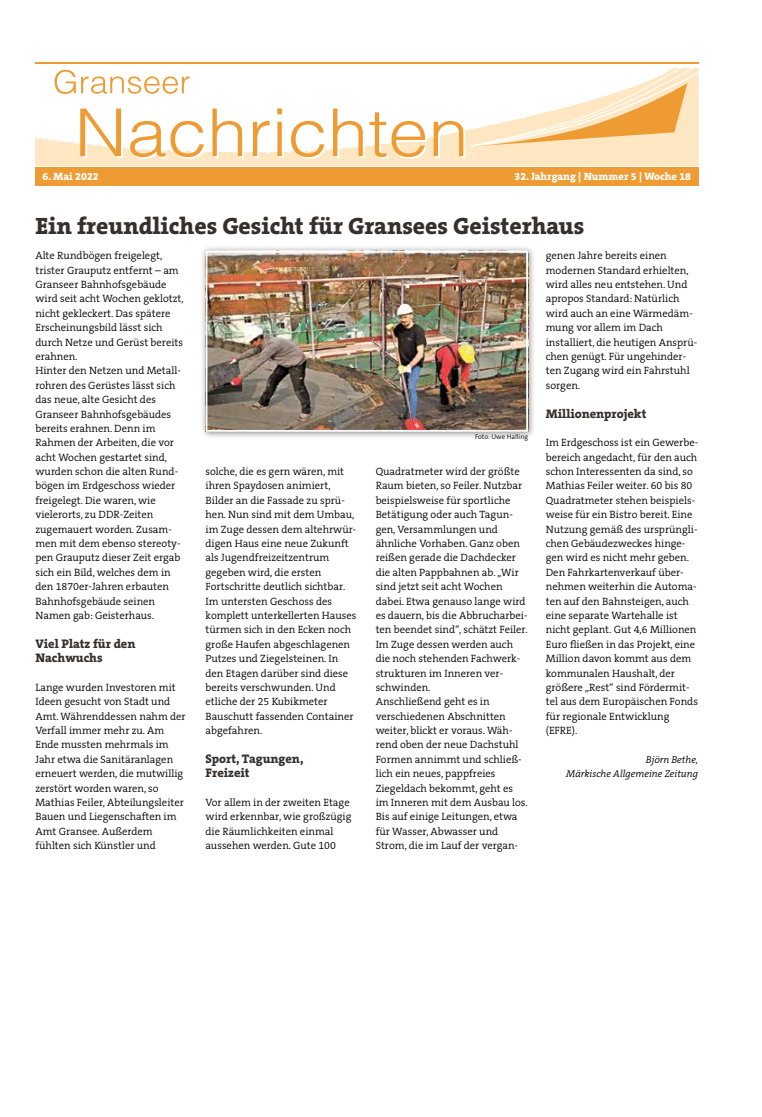
<style>
.page{position:relative;width:762px;height:1117px;background:#fff}
.page>*{position:absolute;margin:0;border:0;box-sizing:border-box;transform-origin:0 0}
.t1{font:800 23.75px "The Serif B W8";color:#36302d}
.t2{font:800 12.5px/14.4px "The Serif B W8";color:#36302d}
.t3{font:300 10.62px/14.4px "The Serif B W4";color:#000}
.t4{font:800 10.62px "The Serif B W8";color:#fff}
.t5{font:italic 300 10px/14.4px "The Serif B W4";color:#000;text-align:right}
.t6{font:300 6.88px "The Sans B W4";color:#000}
</style>
<div class="page">
<img style="left:326px;top:152px;width:108px;height:1px">
<img style="left:326px;top:151px;width:108px;height:1px">
<svg style="left:35px;top:137px;width:29px;height:5px"></svg>
<div style="left:35px;top:167px;width:663px;height:19px;background:#ef9b33"></div>
<hr style="left:35px;top:62px;width:663px;height:2px;background:#ef9b33">
<svg style="left:55px;top:70px;width:135px;height:24px"></svg>
<svg style="left:80px;top:108px;width:43px;height:50px"></svg>
<svg style="left:130px;top:121px;width:76px;height:38px"></svg>
<svg style="left:212px;top:108px;width:31px;height:50px"></svg>
<svg style="left:253px;top:121px;width:18px;height:37px"></svg>
<svg style="left:277px;top:108px;width:7px;height:50px"></svg>
<svg style="left:291px;top:121px;width:35px;height:38px"></svg>
<svg style="left:333px;top:108px;width:94px;height:51px"></svg>
<svg style="left:434px;top:68px;width:264px;height:90px"></svg>
<div style="left:200px;top:245px;width:336px;height:195px;background:#000;opacity:.45"></div>
<img style="left:209px;top:254px;width:316px;height:175px">
<div style="left:206px;top:251px;width:322px;height:181px;border:2px solid #fff"></div>
<p class="t4" style="left:43px;top:169px;width:58px">6. Mai 2022</p>
<p class="t4" style="left:514px;top:169px;width:178px">32. Jahrgang | Nummer 5 | Woche 18</p>
<h1 class="t1" style="left:35px;top:209px;width:550px">Ein freundliches Gesicht für Gransees Geisterhaus</h1>
<p class="t3" style="left:35px;top:248px;width:150px">Alte Rundbögen freigelegt, trister Grauputz entfernt – am<br>Granseer Bahnhofsgebäude wird seit acht Wochen geklotzt, nicht gekleckert. Das spätere<br>Erscheinungsbild lässt sich durch Netze und Gerüst bereits erahnen.<br>Hinter den Netzen und Metall&shy;rohren des Gerüstes lässt sich das neue, alte Gesicht des<br>Granseer Bahnhofsgebäudes bereits erahnen. Denn im<br>Rahmen der Arbeiten, die vor acht Wochen gestartet sind, wurden schon die alten Rund&shy;bögen im Erdgeschoss wieder freigelegt. Die waren, wie vielerorts, zu DDR-Zeiten zugemauert worden. Zusam&shy;men mit dem ebenso stereoty&shy;pen Grauputz dieser Zeit ergab sich ein Bild, welches dem in den 1870er-Jahren erbauten<br>Bahnhofsgebäude seinen<br>Namen gab: Geisterhaus.</p>
<p class="t2" style="left:35px;top:636px;width:102px">Viel Platz für den<br>Nachwuchs</p>
<p class="t3" style="left:35px;top:680px;width:152px">Lange wurden Investoren mit<br>Ideen gesucht von Stadt und<br>Amt. Währenddessen nahm der<br>Verfall immer mehr zu. Am<br>Ende mussten mehrmals im<br>Jahr etwa die Sanitäranlagen erneuert werden, die mutwillig zerstört worden waren, so<br>Mathias Feiler, Abteilungsleiter<br>Bauen und Liegenschaften im<br>Amt Gransee. Außerdem fühlten sich Künstler und</p>
<p class="t3" style="left:546px;top:248px;width:153px">genen Jahre bereits einen modernen Standard erhielten, wird alles neu entstehen. Und apropos Standard: Natürlich wird auch an eine Wärmedäm&shy;mung vor allem im Dach installiert, die heutigen Ansprü&shy;chen genügt. Für ungehinder&shy;ten Zugang wird ein Fahrstuhl sorgen.</p>
<p class="t2" style="left:546px;top:406px;width:102px">Millionenprojekt</p>
<p class="t3" style="left:546px;top:435px;width:154px">Im Erdgeschoss ist ein Gewerbe&shy;bereich angedacht, für den auch schon Interessenten da sind, so<br>Mathias Feiler weiter. 60 bis 80<br>Quadratmeter stehen beispiels&shy;weise für ein Bistro bereit. Eine<br>Nutzung gemäß des ursprüngli&shy;chen Gebäudezweckes hinge&shy;gen wird es nicht mehr geben.<br>Den Fahrkartenverkauf über&shy;nehmen weiterhin die Automa&shy;ten auf den Bahnsteigen, auch eine separate Wartehalle ist nicht geplant. Gut 4,6 Millionen<br>Euro fließen in das Projekt, eine<br>Million davon kommt aus dem kommunalen Haushalt, der größere „Rest“ sind Fördermit&shy;tel aus dem Europäischen Fonds für regionale Entwicklung (EFRE).</p>
<p class="t5" style="left:566px;top:752px;width:133px">Björn Bethe,<br>Märkische Allgemeine Zeitung</p>
<p class="t6" style="left:475px;top:432px;width:55px">Foto: Uwe Halling</p>
<p class="t3" style="left:376px;top:464px;width:154px">Quadratmeter wird der größte<br>Raum bieten, so Feiler. Nutzbar beispielsweise für sportliche<br>Betätigung oder auch Tagun&shy;gen, Versammlungen und ähnliche Vorhaben. Ganz oben reißen gerade die Dachdecker die alten Pappbahnen ab. „Wir sind jetzt seit acht Wochen dabei. Etwa genauso lange wird es dauern, bis die Abbrucharbei&shy;ten beendet sind“, schätzt Feiler.<br>Im Zuge dessen werden auch die noch stehenden Fachwerk&shy;strukturen im Inneren ver&shy;schwinden.<br>Anschließend geht es in verschiedenen Abschnitten weiter, blickt er voraus. Wäh&shy;rend oben der neue Dachstuhl<br>Formen annimmt und schließ&shy;lich ein neues, pappfreies<br>Ziegeldach bekommt, geht es im Inneren mit dem Ausbau los.<br>Bis auf einige Leitungen, etwa für Wasser, Abwasser und<br>Strom, die im Lauf der vergan-</p>
<p class="t3" style="left:206px;top:464px;width:152px">solche, die es gern wären, mit ihren Spaydosen animiert,<br>Bilder an die Fassade zu sprü&shy;hen. Nun sind mit dem Umbau, im Zuge dessen dem altehrwür&shy;digen Haus eine neue Zukunft als Jugendfreizeitzentrum gegeben wird, die ersten<br>Fortschritte deutlich sichtbar.<br>Im untersten Geschoss des komplett unterkellerten Hauses türmen sich in den Ecken noch große Haufen abgeschlagenen<br>Putzes und Ziegelsteinen. In den Etagen darüber sind diese bereits verschwunden. Und etliche der 25 Kubikmeter<br>Bauschutt fassenden Container abgefahren.</p>
<p class="t2" style="left:206px;top:751px;width:99px">Sport, Tagungen,<br>Freizeit</p>
<p class="t3" style="left:206px;top:795px;width:147px">Vor allem in der zweiten Etage wird erkennbar, wie großzügig die Räumlichkeiten einmal aussehen werden. Gute 100</p>
</div>
